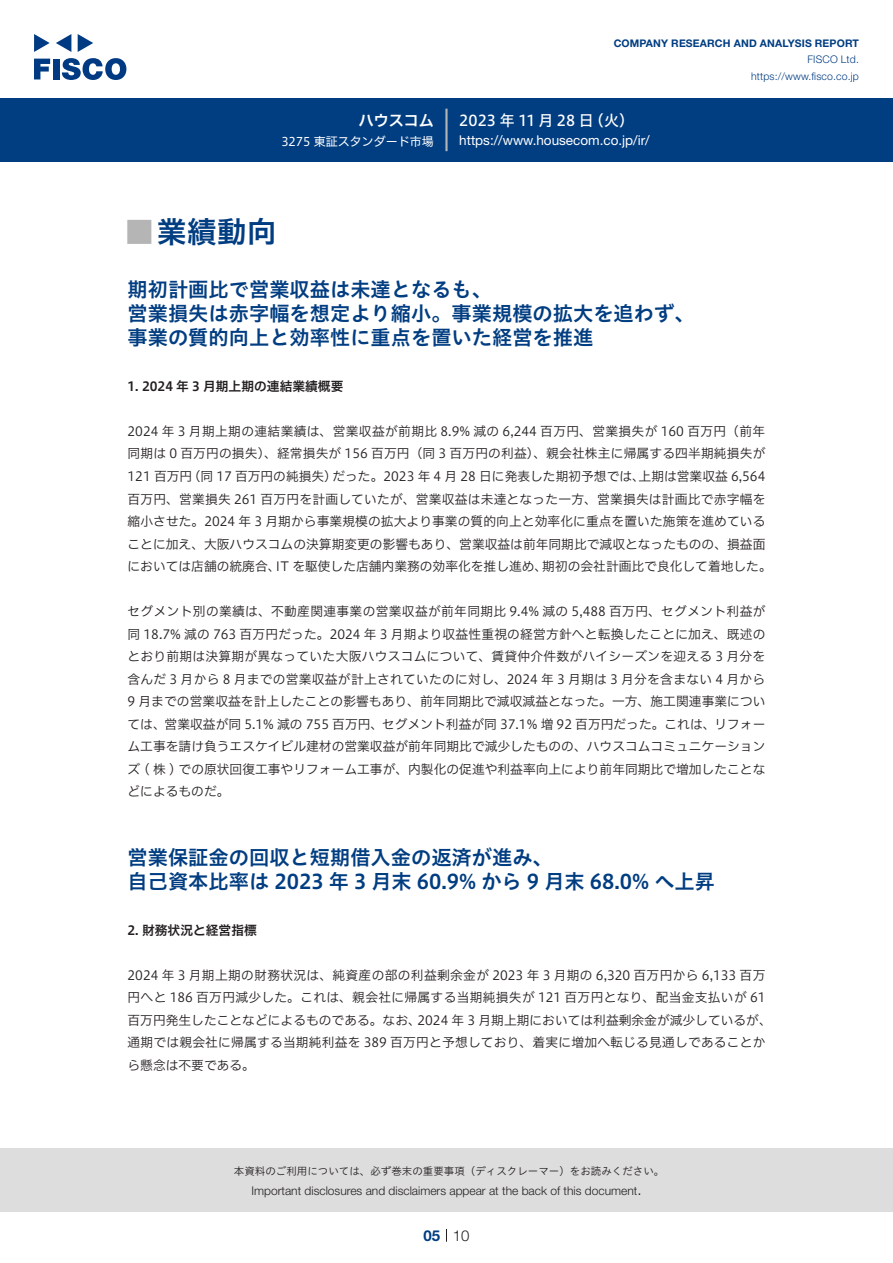
<style>
.page{position:relative;width:893px;height:1263px;background:#fff}
.page>*{position:absolute;margin:0;border:0;box-sizing:border-box;transform-origin:0 0}
.t1{font:30px "Hiragino UD Sans Std N W6";color:#003d81}
.t2{font:24px "Hiragino UD Sans Std N W6";color:#b5b5b6}
.t3{font:20.25px/24px "Hiragino UD Sans Std W6";color:#003d81}
.t4{font:15px "Hiragino UD Sans F Std N W5";letter-spacing:.01em;color:#fff}
.t5{font:15px "Hiragino UD Sans F Std N W6";color:#fff}
.t6{font:300 15px "Helvetica Neue LT Std";color:#231f20}
.t7{font:700 15px "Helvetica Neue LT Std";color:#003d81}
.t8{font:13.5px "Helvetica Neue LT Std";color:#fff}
.t9{font:12.75px/22.5px "Hiragino UD Sans F Std N W3";color:#231f20;text-align:right}
.t10{font:12.75px "Hiragino UD Sans F Std N W3";letter-spacing:.025em;color:#231f20}
.t11{font:12.75px "Hiragino UD Sans F Std N W6";color:#231f20}
.t12{font:300 12px "Helvetica Neue LT Std";color:#231f20}
.t13{font:12px "Hiragino UD Sans F Std N W4";color:#fff}
.t14{font:10.5px "Hiragino UD Sans Std W3";color:#231f20}
.t15{font:700 10.5px "Helvetica Neue LT Std";letter-spacing:.015em;color:#003d81}
.t16{font:300 10.5px/16.5px "Helvetica Neue LT Std";letter-spacing:.015em;color:#003d81;text-align:right}
</style>
<div class="page">
<div style="left:0;top:1148px;width:893px;height:64px;background:#ddd"></div>
<svg style="left:34px;top:59px;width:16px;height:20px"></svg>
<div style="left:53px;top:59px;width:6px;height:20px;background:#003a83"></div>
<svg style="left:62px;top:58px;width:64px;height:22px"></svg>
<svg style="left:34px;top:34px;width:16px;height:18px"></svg>
<svg style="left:78px;top:34px;width:15px;height:18px"></svg>
<svg style="left:56px;top:34px;width:15px;height:18px"></svg>
<div style="left:0;top:98px;width:893px;height:64px;background:#003d81"></div>
<hr style="left:445px;top:109px;width:3px;height:42px;background:#b5b5b6">
<svg style="left:446px;top:1229px;width:1px;height:13px"></svg>
<p class="t5" style="left:359px;top:109px;width:77px">ハウスコム</p>
<p class="t13" style="left:281px;top:132px;width:154px">3275 東証スタンダード市場</p>
<p class="t15" style="left:614px;top:37px;width:247px">COMPANY RESEARCH AND ANALYSIS REPORT</p>
<p class="t16" style="left:751px;top:51px;width:109px">FISCO Ltd. https://www.fisco.co j p.</p>
<p class="t4" style="left:589px;top:109px;width:47px">（火(</p>
<p class="t4" style="left:459px;top:109px;width:136px">2023 年 11 月 28 日</p>
<p class="t8" style="left:459px;top:132px;width:192px">https://www.housecom. c o j p. /i r/</p>
<h1 class="t1" style="left:157px;top:209px;width:121px">業績動向</h1>
<h2 class="t2" style="left:128px;top:213px;width:25px">█</h2>
<h3 class="t3" style="left:128px;top:276px;width:568px">期初計画比で営業収益は未達となるも、<br>営業損失は赤字幅を想定より縮小。事業規模の拡大を追わず、事業の質的向上と効率性に重点を置いた経営を推進</h3>
<p class="t11" style="left:128px;top:376px;width:217px">1. 2024 年 3 月期上期の連結業績概要</p>
<p class="t9" style="left:128px;top:419px;width:639px">2024 年 3 月期上期の連結業績は、営業収益が前期比 8.9% 減の 6,244 百万円、営業損失が 160 百万円（前年同期は 0 百万円の損失）、経常損失が 156 百万円（同 3 百万円の利益）、親会社株主に帰属する四半期純損失が上期は営業収益 6,564</p>
<p class="t9" style="left:332px;top:464px;width:314px">だった。2023 年 4 月 28 日に発表した期初予想では、</p>
<p class="t9" style="left:188px;top:464px;width:151px">（同 17 百万円の純損失）</p>
<p class="t9" style="left:128px;top:464px;width:66px">121 百万円</p>
<p class="t9" style="left:128px;top:487px;width:639px">百万円、営業損失 261 百万円を計画していたが、営業収益は未達となった一方、営業損失は計画比で赤字幅を</p>
<p class="t9" style="left:128px;top:509px;width:639px">縮小させた。2024 年 3 月期から事業規模の拡大より事業の質的向上と効率化に重点を置いた施策を進めている</p>
<p class="t9" style="left:128px;top:532px;width:639px">ことに加え、大阪ハウスコムの決算期変更の影響もあり、営業収益は前年同期比で減収となったものの、損益面</p>
<p class="t9" style="left:542px;top:554px;width:231px">期初の会社計画比で良化して着地した。</p>
<p class="t9" style="left:128px;top:554px;width:154px">においては店舗の統廃合、</p>
<p class="t9" style="left:128px;top:599px;width:639px;text-align:justify">セグメント別の業績は、不動産関連事業の営業収益が前年同期比 9.4% 減の 5,488 百万円、セグメント利益が同 18.7% 減の 763 百万円だった。2024 年 3 月期より収益性重視の経営方針へと転換したことに加え、既述のとおり前期は決算期が異なっていた大阪ハウスコムについて、賃貸仲介件数がハイシーズンを迎える 3 月分を含んだ 3 月から 8 月までの営業収益が計上されていたのに対し、2024 年 3 月期は 3 月分を含まない 4 月から9 月までの営業収益を計上したことの影響もあり、前年同期比で減収減益となった。一方、施工関連事業については、営業収益が同 5.1% 減の 755 百万円、セグメント利益が同 37.1% 増 92 百万円だった。これは、リフォーム工事を請け負うエスケイビル建材の営業収益が前年同期比で減少したものの、ハウスコムコミュニケーションズ ( 株 ) での原状回復工事やリフォーム工事が、内製化の促進や利益率向上により前年同期比で増加したことなどによるものだ。</p>
<p class="t9" style="left:275px;top:554px;width:273px">IT を駆使した店舗内業務の効率化を推し進め、</p>
<h3 class="t3" style="left:128px;top:844px;width:589px">営業保証金の回収と短期借入金の返済が進み、<br>自己資本比率は 2023 年 3 月末 60.9% から 9 月末 68.0% へ上昇</h3>
<p class="t11" style="left:128px;top:920px;width:131px">2. 財務状況と経営指標</p>
<p class="t10" style="left:128px;top:965px;width:639px">2024 年 3 月期上期の財務状況は、純資産の部の利益剰余金が 2023 年 3 月期の 6,320 百万円から 6,133 百万</p>
<p class="t10" style="left:128px;top:988px;width:639px">円へと 186 百万円減少した。これは、親会社に帰属する当期純損失が 121 百万円となり、配当金支払いが 61</p>
<p class="t9" style="left:417px;top:1008px;width:356px">2024 年 3 月期上期においては利益剰余金が減少しているが、</p>
<p class="t9" style="left:128px;top:1008px;width:639px;text-align:left">百万円発生したことなどによるものである。なお、<br>通期では親会社に帰属する当期純利益を 389 百万円と予想しており、着実に増加へ転じる見通しであることから懸念は不要である。</p>
<p class="t14" style="left:234px;top:1163px;width:432px">本資料のご利用については、必ず巻末の重要事項（ディスクレーマー）をお読みください。</p>
<p class="t6" style="left:637px;top:1180px;width:6px">.</p>
<p class="t12" style="left:251px;top:1183px;width:387px">Important disclosures and disclaimers appear at the back of this document</p>
<p class="t7" style="left:423px;top:1226px;width:18px">05</p>
<p class="t6" style="left:453px;top:1226px;width:18px">10</p>
</div>
